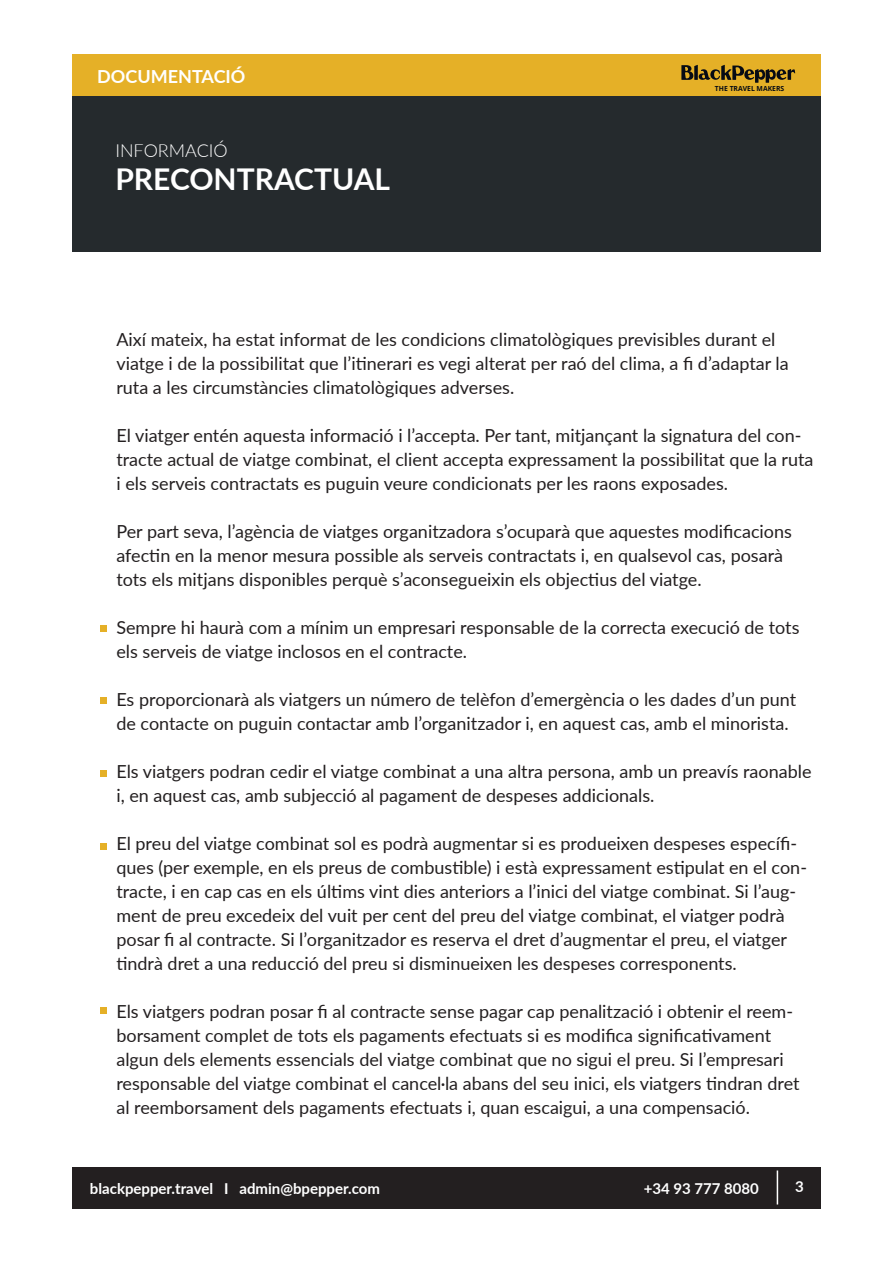
<style>
.page{position:relative;width:893px;height:1263px;background:#fff}
.page>*{position:absolute;margin:0;border:0;box-sizing:border-box;transform-origin:0 0}
.t1{font:700 30px "Lato";color:#fff}
.t2{font:18px/24px "Lato";color:#231f20}
.t3{font:700 18px "Lato";color:#fff}
.t4{font:300 18px "Lato";color:#fff}
.t5{font:700 15px "Lato";color:#fff}
.t6{font:700 7.05px "Open Sans";color:#070b14}
</style>
<div class="page">
<div style="left:72px;top:1167px;width:748px;height:42px;background:#231f20"></div>
<hr style="left:777px;top:1170px;width:1px;height:34px;background:#fff">
<div style="left:72px;top:96px;width:748px;height:156px;background:#252a2d"></div>
<div style="left:72px;top:54px;width:748px;height:42px;background:#e5b027"></div>
<svg style="left:681px;top:65px;width:114px;height:18px"></svg>
<div style="left:100px;top:625px;width:7px;height:6px;background:#e5b027"></div>
<div style="left:100px;top:697px;width:7px;height:7px;background:#e5b027"></div>
<div style="left:100px;top:770px;width:7px;height:7px;background:#e5b027"></div>
<div style="left:100px;top:843px;width:7px;height:7px;background:#e5b027"></div>
<div style="left:100px;top:1007px;width:7px;height:7px;background:#e5b027"></div>
<p class="t3" style="left:97px;top:63px;width:150px">DOCUMENTACIÓ</p>
<p class="t4" style="left:115px;top:138px;width:114px">INFORMACIÓ</p>
<h1 class="t1" style="left:115px;top:157px;width:276px">PRECONTRACTUAL</h1>
<p class="t6" style="left:715px;top:83px;width:71px">THE TRAVEL MAKERS</p>
<p class="t2" style="left:116px;top:327px;width:674px">Així mateix, ha estat informat de les condicions climatològiques previsibles durant el viatge i de la possibilitat que l’itinerari es vegi alterat per raó del clima, a fi d’adaptar la ruta a les circumstàncies climatològiques adverses.</p>
<p class="t2" style="left:116px;top:423px;width:699px">El viatger entén aquesta informació i l’accepta. Per tant, mitjançant la signatura del con&shy;tracte actual de viatge combinat, el client accepta expressament la possibilitat que la ruta i els serveis contractats es puguin veure condicionats per les raons exposades.</p>
<p class="t2" style="left:116px;top:519px;width:677px">Per part seva, l’agència de viatges organitzadora s’ocuparà que aquestes modificacions afectin en la menor mesura possible als serveis contractats i, en qualsevol cas, posarà tots els mitjans disponibles perquè s’aconsegueixin els objectius del viatge.</p>
<p class="t2" style="left:116px;top:615px;width:685px">Sempre hi haurà com a mínim un empresari responsable de la correcta execució de tots els serveis de viatge inclosos en el contracte.</p>
<p class="t2" style="left:116px;top:687px;width:681px">Es proporcionarà als viatgers un número de telèfon d’emergència o les dades d’un punt de contacte on puguin contactar amb l’organitzador i, en aquest cas, amb el minorista.</p>
<p class="t2" style="left:116px;top:759px;width:697px">Els viatgers podran cedir el viatge combinat a una altra persona, amb un preavís raonable i, en aquest cas, amb subjecció al pagament de despeses addicionals.</p>
<p class="t2" style="left:116px;top:831px;width:692px">El preu del viatge combinat sol es podrà augmentar si es produeixen despeses específi&shy;ques (per exemple, en els preus de combustible) i està expressament estipulat en el con&shy;tracte, i en cap cas en els últims vint dies anteriors a l’inici del viatge combinat. Si l’aug&shy;ment de preu excedeix del vuit per cent del preu del viatge combinat, el viatger podrà posar fi al contracte. Si l’organitzador es reserva el dret d’augmentar el preu, el viatger tindrà dret a una reducció del preu si disminueixen les despeses corresponents.</p>
<p class="t2" style="left:116px;top:999px;width:685px">Els viatgers podran posar fi al contracte sense pagar cap penalització i obtenir el reem&shy;borsament complet de tots els pagaments efectuats si es modifica significativament algun dels elements essencials del viatge combinat que no sigui el preu. Si l’empresari responsable del viatge combinat el cancel·la abans del seu inici, els viatgers tindran dret al reemborsament dels pagaments efectuats i, quan escaigui, a una compensació.</p>
<p class="t5" style="left:90px;top:1177px;width:292px">blackpepper.travel I admin@bpepper.com</p>
<p class="t5" style="left:644px;top:1177px;width:117px">+34 93 777 8080</p>
<p class="t5" style="left:795px;top:1175px;width:10px">3</p>
</div>
